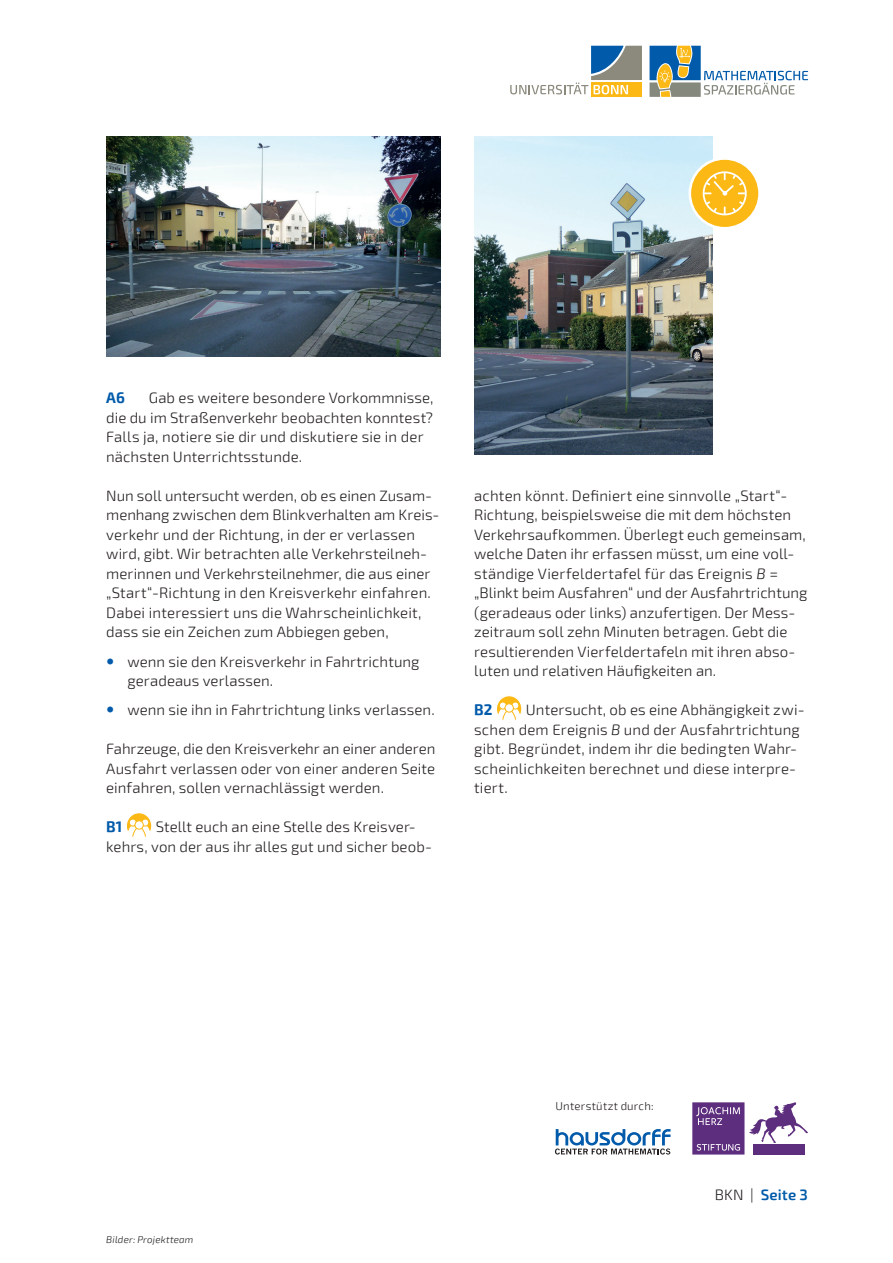
<style>
.page{position:relative;width:893px;height:1263px;background:#fff}
.page>*{position:absolute;margin:0;border:0;box-sizing:border-box;transform-origin:0 0}
.t1{font:300 15px/19.5px "Exo 2";letter-spacing:.005em;color:#231f20}
.t2{font:600 15px "Exo 2";letter-spacing:.01em;color:#015aaa}
.t3{font:700 15px "Exo 2";color:#015aaa}
.t4{font:300 11.4px "Exo 2";letter-spacing:.02em;color:#231f20}
.t5{font:italic 300 9.75px "Exo 2";letter-spacing:.02em;color:#231f20}
.s1{font-style:italic}
.s2{font-weight:300;color:#231f20}
</style>
<div class="page">
<svg style="left:591px;top:94px;width:51px;height:3px"></svg>
<svg style="left:510px;top:46px;width:132px;height:48px"></svg>
<svg style="left:650px;top:46px;width:158px;height:51px"></svg>
<svg style="left:555px;top:1129px;width:115px;height:25px"></svg>
<div style="left:692px;top:1102px;width:52px;height:52px;background:#5e2e7e"></div>
<div style="left:754px;top:1144px;width:51px;height:10px;background:#5e2e7e"></div>
<svg style="left:696px;top:1107px;width:44px;height:18px"></svg>
<svg style="left:697px;top:1144px;width:43px;height:7px"></svg>
<svg style="left:749px;top:1102px;width:59px;height:41px"></svg>
<svg style="left:126px;top:813px;width:26px;height:26px"></svg>
<div style="left:129px;top:819px;width:7px;height:7px;background:#fff;border-radius:50%"></div>
<div style="left:129px;top:819px;width:8px;height:7px;border:1px solid #fcb814;border-radius:50%"></div>
<div style="left:142px;top:819px;width:7px;height:7px;background:#fff;border-radius:50%"></div>
<div style="left:141px;top:819px;width:8px;height:7px;border:1px solid #fcb814;border-radius:50%"></div>
<svg style="left:128px;top:824px;width:22px;height:14px"></svg>
<div style="left:135px;top:821px;width:8px;height:8px;background:#fff;border-radius:50%"></div>
<div style="left:135px;top:820px;width:9px;height:9px;border:1px solid #fcb814;border-radius:50%"></div>
<div style="left:126px;top:812px;width:26px;height:28px;border:1px solid #fff;border-radius:50%"></div>
<svg style="left:496px;top:696px;width:26px;height:26px"></svg>
<div style="left:499px;top:702px;width:7px;height:7px;background:#fff;border-radius:50%"></div>
<div style="left:499px;top:702px;width:8px;height:7px;border:1px solid #fcb814;border-radius:50%"></div>
<div style="left:512px;top:702px;width:7px;height:7px;background:#fff;border-radius:50%"></div>
<div style="left:511px;top:702px;width:8px;height:7px;border:1px solid #fcb814;border-radius:50%"></div>
<svg style="left:498px;top:707px;width:22px;height:14px"></svg>
<div style="left:505px;top:704px;width:8px;height:8px;background:#fff;border-radius:50%"></div>
<div style="left:505px;top:703px;width:9px;height:9px;border:1px solid #fcb814;border-radius:50%"></div>
<div style="left:496px;top:695px;width:26px;height:28px;border:1px solid #fff;border-radius:50%"></div>
<img style="left:106px;top:136px;width:334px;height:220px">
<img style="left:474px;top:136px;width:239px;height:318px">
<svg style="left:688px;top:157px;width:71px;height:73px"></svg>
<p class="t3" style="left:106px;top:389px;width:20px">A6</p>
<p class="t1" style="left:106px;top:389px;width:329px;text-indent:43px">Gab es weitere besondere Vorkommnisse, die du im Straßenverkehr beobachten konntest?<br>Falls ja, notiere sie dir und diskutiere sie in der nächsten Unterrichtsstunde.</p>
<p class="t1" style="left:106px;top:486px;width:335px">Nun soll untersucht werden, ob es einen Zusam&shy;menhang zwischen dem Blinkverhalten am Kreis&shy;verkehr und der Richtung, in der er verlassen wird, gibt. Wir betrachten alle Verkehrsteilneh&shy;merinnen und Verkehrsteilnehmer, die aus einer „Start“-Richtung in den Kreisverkehr einfahren.<br>Dabei interessiert uns die Wahrscheinlichkeit, dass sie ein Zeichen zum Abbiegen geben,</p>
<p class="t1" style="left:128px;top:652px;width:294px">wenn sie den Kreisverkehr in Fahrtrichtung geradeaus verlassen.</p>
<p class="t1" style="left:128px;top:701px;width:309px">wenn sie ihn in Fahrtrichtung links verlassen.</p>
<p class="t1" style="left:106px;top:740px;width:331px;text-align:justify">Fahrzeuge, die den Kreisverkehr an einer anderen Ausfahrt verlassen oder von einer anderen Seite einfahren, sollen vernachlässigt werden.</p>
<p class="t3" style="left:106px;top:818px;width:17px">B1</p>
<p class="t1" style="left:106px;top:818px;width:325px;text-indent:50px">Stellt euch an eine Stelle des Kreisver&shy;kehrs, von der aus ihr alles gut und sicher beob-</p>
<p class="t1" style="left:474px;top:486px;width:335px">achten könnt. Definiert eine sinnvolle „Start“- Richtung, beispielsweise die mit dem höchsten Verkehrsaufkommen. Überlegt euch gemeinsam, welche Daten ihr erfassen müsst, um eine voll&shy;ständige Vierfeldertafel für das Ereignis <span class="s1">B</span> = „Blinkt beim Ausfahren“ und der Ausfahrtrichtung (geradeaus oder links) anzufertigen. Der Mess&shy;zeitraum soll zehn Minuten betragen. Gebt die resultierenden Vierfeldertafeln mit ihren abso&shy;luten und relativen Häufigkeiten an.</p>
<p class="t3" style="left:474px;top:701px;width:20px">B2</p>
<p class="t1" style="left:474px;top:701px;width:332px;text-indent:52px">Untersucht, ob es eine Abhängigkeit zwi&shy;schen dem Ereignis <span class="s1">B</span> und der Ausfahrtrichtung gibt. Begründet, indem ihr die bedingten Wahr&shy;scheinlichkeiten berechnet und diese interpre&shy;tiert.</p>
<p class="t5" style="left:106px;top:1234px;width:89px">Bilder: Projektteam</p>
<p class="t4" style="left:555px;top:1099px;width:100px">Unterstützt durch:</p>
<p class="t2" style="left:715px;top:1186px;width:95px"><span class="s2">BKN |</span> Seite 3</p>
</div>
